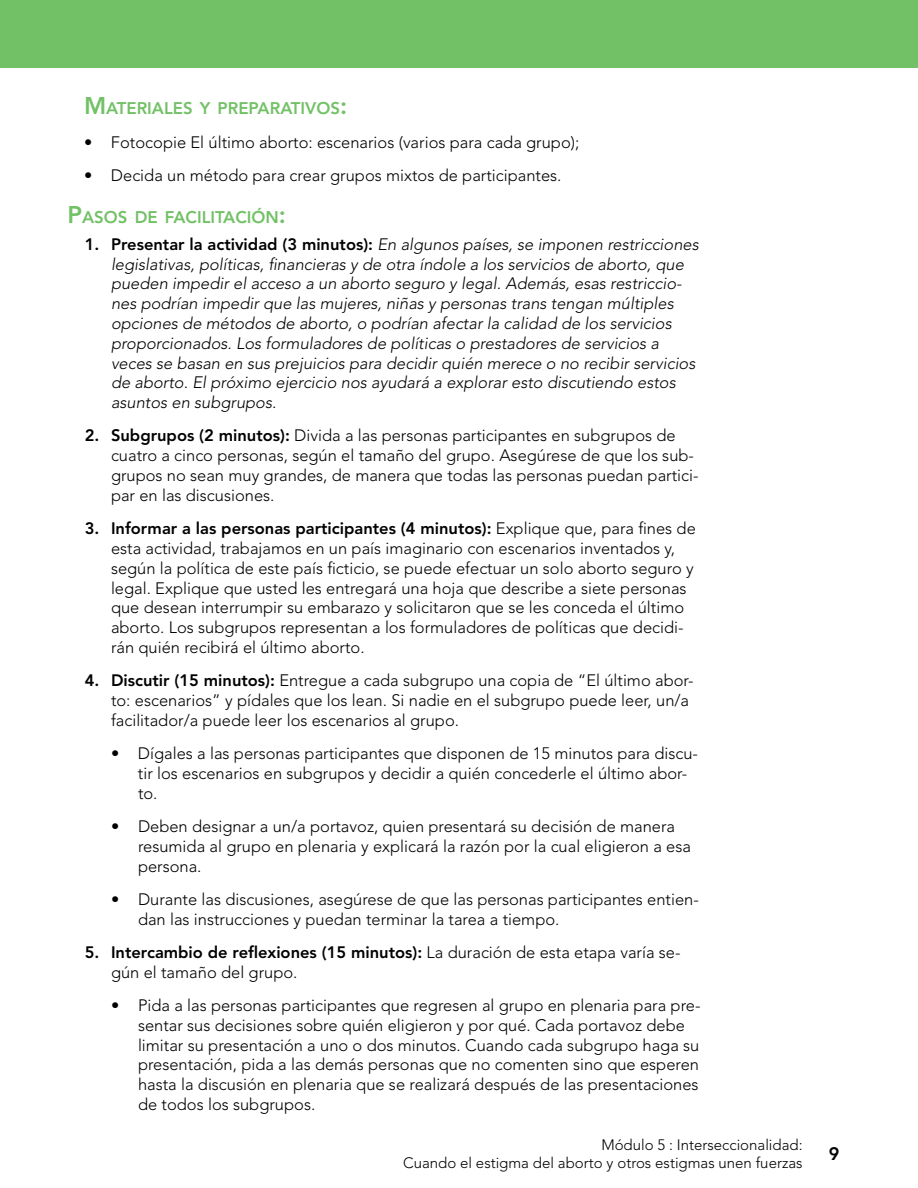
<style>
.page{position:relative;width:918px;height:1188px;background:#fff}
.page>*{position:absolute;margin:0;border:0;box-sizing:border-box;transform-origin:0 0}
.t1{font:800 18px "Avenir LT Std";color:#000}
.t2{font:800 16.8px "Avenir LT Std";color:#73c167}
.t3{font:300 16.5px/19.8px "Avenir LT Std";color:#000}
.t4{font:italic 300 16.5px/19.8px "Avenir LT Std";color:#000}
.t5{font:300 15px/18px "Avenir LT Std";color:#000;text-align:right}
.s1{font-size:24px}
.s2{font-weight:800;font-style:normal}
.s3{font-weight:800}
</style>
<div class="page">
<div style="left:0;top:0;width:918px;height:68px;background:#73c167"></div>
<p class="t2" style="left:84px;top:98px;width:265px"><span class="s1">M</span> ATERIALES Y PREPARATIVOS<span class="s1">:</span></p>
<p class="t3" style="left:84px;top:132px;width:497px">• Fotocopie El último aborto: escenarios (varios para cada grupo);</p>
<p class="t3" style="left:84px;top:165px;width:479px">• Decida un método para crear grupos mixtos de participantes.</p>
<p class="t2" style="left:68px;top:207px;width:220px"><span class="s1">P</span>ASOS DE FACILITACIÓN<span class="s1">:</span></p>
<p class="t4" style="left:111px;top:234px;width:589px;text-indent:-26px"><span class="s2">1. Presentar la actividad (3 minutos):</span> En algunos países, se imponen restricciones legislativas, políticas, financieras y de otra índole a los servicios de aborto, que pueden impedir el acceso a un aborto seguro y legal. Además, esas restriccio&shy;nes podrían impedir que las mujeres, niñas y personas trans tengan múltiples opciones de métodos de aborto, o podrían afectar la calidad de los servicios proporcionados. Los formuladores de políticas o prestadores de servicios a veces se basan en sus prejuicios para decidir quién merece o no recibir servicios de aborto. El próximo ejercicio nos ayudará a explorar esto discutiendo estos asuntos en subgrupos.</p>
<p class="t3" style="left:111px;top:426px;width:589px;text-indent:-26px"><span class="s3">2. Subgrupos (2 minutos):</span> Divida a las personas participantes en subgrupos de cuatro a cinco personas, según el tamaño del grupo. Asegúrese de que los sub&shy;grupos no sean muy grandes, de manera que todas las personas puedan partici&shy;par en las discusiones.</p>
<p class="t3" style="left:111px;top:519px;width:586px;text-indent:-26px"><span class="s3">3. Informar a las personas participantes (4 minutos):</span> Explique que, para fines de esta actividad, trabajamos en un país imaginario con escenarios inventados y, según la política de este país ficticio, se puede efectuar un solo aborto seguro y legal. Explique que usted les entregará una hoja que describe a siete personas que desean interrumpir su embarazo y solicitaron que se les conceda el último aborto. Los subgrupos representan a los formuladores de políticas que decidi&shy;rán quién recibirá el último aborto.</p>
<p class="t3" style="left:111px;top:671px;width:584px;text-indent:-26px"><span class="s3">4. Discutir (15 minutos):</span> Entregue a cada subgrupo una copia de “El último abor&shy;to: escenarios” y pídales que los lean. Si nadie en el subgrupo puede leer, un/a facilitador/a puede leer los escenarios al grupo.</p>
<p class="t3" style="left:138px;top:744px;width:562px;text-indent:-27px">• Dígales a las personas participantes que disponen de 15 minutos para discu&shy;tir los escenarios en subgrupos y decidir a quién concederle el último abor&shy;to.</p>
<p class="t3" style="left:138px;top:816px;width:555px;text-indent:-27px">• Deben designar a un/a portavoz, quien presentará su decisión de manera resumida al grupo en plenaria y explicará la razón por la cual eligieron a esa persona.</p>
<p class="t3" style="left:138px;top:889px;width:562px;text-indent:-27px">• Durante las discusiones, asegúrese de que las personas participantes entien&shy;dan las instrucciones y puedan terminar la tarea a tiempo.</p>
<p class="t3" style="left:111px;top:942px;width:571px;text-indent:-26px"><span class="s3">5. Intercambio de reflexiones (15 minutos):</span> La duración de esta etapa varía se&shy;gún el tamaño del grupo.</p>
<p class="t3" style="left:138px;top:996px;width:564px;text-indent:-27px">• Pida a las personas participantes que regresen al grupo en plenaria para pre&shy;sentar sus decisiones sobre quién eligieron y por qué. Cada portavoz debe limitar su presentación a uno o dos minutos. Cuando cada subgrupo haga su presentación, pida a las demás personas que no comenten sino que esperen hasta la discusión en plenaria que se realizará después de las presentaciones de todos los subgrupos.</p>
<p class="t5" style="left:403px;top:1136px;width:401px">Módulo 5 : Interseccionalidad:<br>Cuando el estigma del aborto y otros estigmas unen fuerzas</p>
<p class="t1" style="left:829px;top:1143px;width:12px">9</p>
</div>
